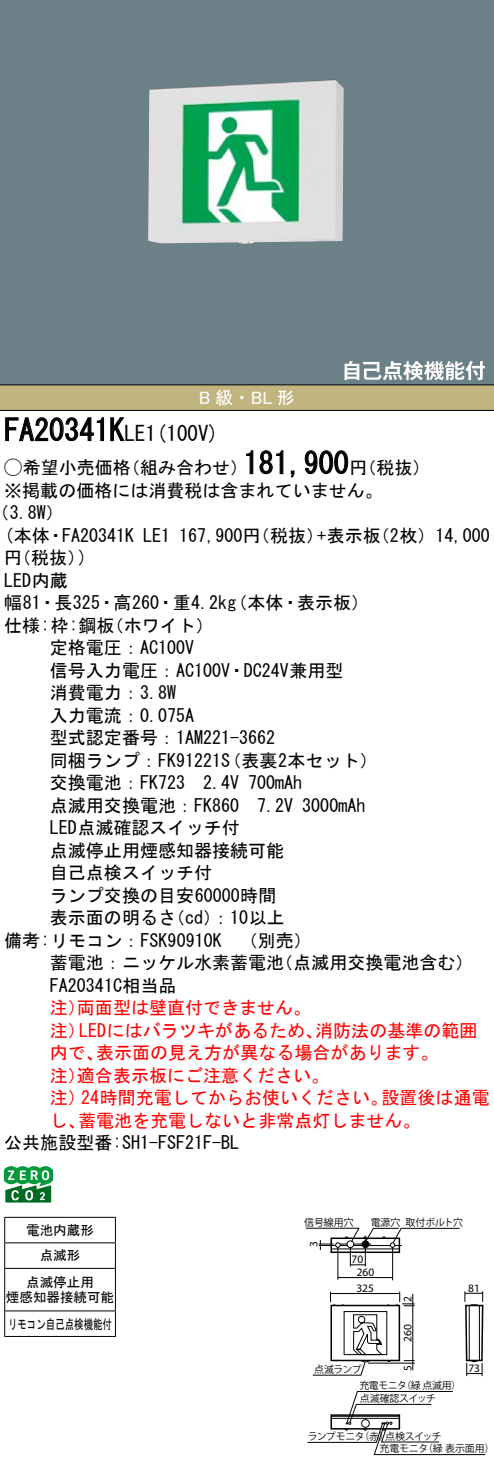
<style>
.page{position:relative;width:494px;height:1464px;background:#fff}
.page>*{position:absolute;margin:0;border:0;box-sizing:border-box;transform-origin:0 0}
.t1{font:30px "MS Gothic";color:#000}
.t2{font:21px "MS Gothic";color:#000}
.t3{font:18px/22.5px "MS Gothic";color:#000}
.t4{font:18px/22.5px "MS Gothic";color:#f00}
.t5{font:18px "MS P Gothic";color:#fff}
.t6{font:13.5px/25.5px "MS Gothic";color:#000;text-align:center}
.t7{font:13.5px "MS Gothic";color:#000;scale:.7 1}
.t8{font:11.4px "Helvetica LT Std";color:#000}
.t9{font:9.9px "Gothic BBB Pro Medium 90 msp RKSJ H";letter-spacing:-.01em;color:#000}
.t10{font:9.9px "Gothic BBB Pro Medium 90 msp RKSJ H";letter-spacing:-.04em;color:#000}
.s1{font-size:30px}
.s2{font-family:"Ford Classification 1"}
</style>
<div class="page">
<div style="left:0;top:0;width:493px;height:359px;background:#6c8087"></div>
<img style="left:148px;top:80px;width:195px;height:164px">
<div style="left:0;top:359px;width:493px;height:25px;background:#6c8087"></div>
<svg style="left:344px;top:361px;width:140px;height:19px"></svg>
<div style="left:0;top:385px;width:493px;height:25px;background:#c0b47f"></div>
<hr style="left:0;top:384px;width:493px;height:1px;background:#000">
<hr style="left:0;top:410px;width:493px;height:1px;background:#000">
<svg style="left:5px;top:417px;width:99px;height:24px"></svg>
<svg style="left:110px;top:417px;width:15px;height:24px"></svg>
<svg style="left:246px;top:450px;width:7px;height:24px"></svg>
<svg style="left:259px;top:450px;width:24px;height:24px"></svg>
<svg style="left:290px;top:470px;width:5px;height:7px"></svg>
<svg style="left:304px;top:450px;width:44px;height:24px"></svg>
<svg style="left:4px;top:1166px;width:48px;height:36px"></svg>
<svg style="left:42px;top:1170px;width:7px;height:10px"></svg>
<hr style="left:4px;top:1216px;width:112px;height:1px;background:#000">
<hr style="left:4px;top:1242px;width:112px;height:1px;background:#000">
<svg style="left:4px;top:1217px;width:1px;height:50px"></svg>
<svg style="left:115px;top:1217px;width:1px;height:50px"></svg>
<hr style="left:4px;top:1267px;width:112px;height:1px;background:#000">
<hr style="left:4px;top:1268px;width:1px;height:42px;background:#000">
<hr style="left:115px;top:1268px;width:1px;height:42px;background:#000">
<hr style="left:4px;top:1310px;width:112px;height:1px;background:#000">
<svg style="left:4px;top:1311px;width:1px;height:24px"></svg>
<svg style="left:115px;top:1311px;width:1px;height:24px"></svg>
<hr style="left:4px;top:1335px;width:112px;height:1px;background:#000">
<svg style="left:305px;top:1227px;width:180px;height:228px"></svg>
<p class="t5" style="left:199px;top:388px;width:97px">B級・ BL 形</p>
<p class="t2" style="left:109px;top:423px;width:111px"><span class="s1">K</span>LE (1 100 (V</p>
<h1 class="t1" style="left:4px;top:415px;width:107px">FA20341</h1>
<h1 class="t1" style="left:243px;top:448px;width:106px">181,900</h1>
<p class="t3" style="left:4px;top:456px;width:128px"><span class="s2">A</span>希望小売価格</p>
<p class="t3" style="left:4px;top:479px;width:379px">※掲載の価格には消費税は含まれていません。</p>
<p class="t3" style="left:-8px;top:501px;width:73px">（3.8 (W</p>
<p class="t3" style="left:122px;top:456px;width:127px">（組み合わせ）</p>
<p class="t3" style="left:349px;top:456px;width:82px">（円税抜(</p>
<p class="t3" style="left:4px;top:524px;width:47px">(本体</p>
<p class="t3" style="left:62px;top:524px;width:74px">FA20341K</p>
<p class="t3" style="left:47px;top:524px;width:19px">・</p>
<p class="t3" style="left:4px;top:546px;width:82px">（円税抜(<br>LED内蔵</p>
<p class="t3" style="left:79px;top:546px;width:10px">(</p>
<p class="t3" style="left:143px;top:524px;width:28px">LE1</p>
<p class="t3" style="left:317px;top:524px;width:65px">+表示板</p>
<p class="t3" style="left:179px;top:524px;width:146px">167,900 （円税抜）</p>
<p class="t3" style="left:371px;top:524px;width:119px">（枚2 (14,000</p>
<p class="t3" style="left:106px;top:591px;width:132px;text-indent:-101px">幅81・長325・高260・重4.2kg（ホワイト(</p>
<p class="t3" style="left:229px;top:591px;width:141px">（本体・表示板(</p>
<p class="t3" style="left:4px;top:614px;width:112px">仕様枠: :鋼板</p>
<p class="t3" style="left:50px;top:636px;width:146px">定格電圧：AC100V</p>
<p class="t3" style="left:50px;top:659px;width:295px">信号入力電圧：AC100 ・V DC24V兼用型</p>
<p class="t3" style="left:50px;top:681px;width:128px">消費電力：3.8W</p>
<p class="t3" style="left:50px;top:704px;width:146px">入力電流：0.075A</p>
<p class="t3" style="left:50px;top:726px;width:227px">型式認定番号：1AM221-3662</p>
<p class="t3" style="left:50px;top:749px;width:329px">同梱ランプ：FK91221（S 表裏2本セット(</p>
<p class="t3" style="left:248px;top:771px;width:55px">700mAh</p>
<p class="t3" style="left:50px;top:771px;width:191px">交換電池：FK723　2.4V</p>
<p class="t3" style="left:50px;top:794px;width:245px">点滅用交換電池：FK860　7.2V</p>
<p class="t3" style="left:50px;top:816px;width:191px">LED点滅確認スイッチ付</p>
<p class="t3" style="left:50px;top:839px;width:236px">点滅停止用煙感知器接続可能</p>
<p class="t3" style="left:50px;top:861px;width:164px">自己点検スイッチ付</p>
<p class="t3" style="left:50px;top:884px;width:228px">ランプ交換の目安60000時間</p>
<p class="t3" style="left:212px;top:906px;width:74px">：10以上</p>
<p class="t3" style="left:50px;top:906px;width:128px">表示面の明るさ</p>
<p class="t3" style="left:167px;top:906px;width:55px">（cd）</p>
<p class="t3" style="left:302px;top:794px;width:64px">3000mAh</p>
<p class="t3" style="left:4px;top:929px;width:219px">備考:リモコン：FSK90910K</p>
<p class="t3" style="left:230px;top:929px;width:82px">　（別売(</p>
<p class="t3" style="left:275px;top:951px;width:199px">（点滅用交換電池含む(</p>
<p class="t3" style="left:50px;top:951px;width:236px">蓄電池：ニッケル水素蓄電池<br>FA20341C相当品</p>
<p class="t4" style="left:77px;top:996px;width:236px">両面型は壁直付できません。</p>
<p class="t4" style="left:50px;top:996px;width:37px">注）</p>
<p class="t4" style="left:79px;top:1019px;width:245px">LEDにはバラツキがあるため、</p>
<p class="t4" style="left:315px;top:1019px;width:163px">消防法の基準の範囲</p>
<p class="t4" style="left:50px;top:1019px;width:37px">注）</p>
<p class="t4" style="left:96px;top:1041px;width:344px">表示面の見え方が異なる場合があります。</p>
<p class="t4" style="left:77px;top:1041px;width:254px;text-indent:-27px">内で、<br>適合表示板にご注意ください。</p>
<p class="t4" style="left:50px;top:1064px;width:37px">注）</p>
<p class="t4" style="left:381px;top:1086px;width:110px">設置後は通電</p>
<p class="t4" style="left:81px;top:1086px;width:308px">24時間充電してからお使いください。</p>
<p class="t4" style="left:78px;top:1086px;width:344px;text-indent:-28px">注）<br>蓄電池を充電しないと非常点灯しません。</p>
<p class="t4" style="left:50px;top:1109px;width:37px">し、</p>
<p class="t3" style="left:4px;top:1131px;width:236px">公共施設型番:SH1-FSF21 -F BL</p>
<p class="t6" style="left:26px;top:1217px;width:69px">電池内蔵形点滅形</p>
<p class="t6" style="left:6px;top:1275px;width:109px;line-height:14.1px">点滅停止用<br>煙感知器接続可能</p>
<p class="t7" style="left:8px;top:1316px;width:150px">リモコン自己点検機能付</p>
<p class="t9" style="left:304px;top:1216px;width:51px">信号線用穴</p>
<p class="t8" style="left:306px;top:1247px;width:7px;rotate:-90deg">3</p>
<p class="t8" style="left:351px;top:1251px;width:13px">70</p>
<p class="t9" style="left:405px;top:1216px;width:59px">取付ボルト穴</p>
<p class="t9" style="left:370px;top:1216px;width:31px">電源穴</p>
<p class="t8" style="left:356px;top:1265px;width:19px">260</p>
<p class="t8" style="left:356px;top:1281px;width:19px">325</p>
<p class="t9" style="left:314px;top:1363px;width:49px">点滅ランプ</p>
<p class="t8" style="left:400px;top:1301px;width:7px;rotate:-90deg">2</p>
<p class="t8" style="left:400px;top:1341px;width:19px;rotate:-90deg">260</p>
<p class="t8" style="left:467px;top:1280px;width:13px">81</p>
<p class="t8" style="left:400px;top:1370px;width:7px;rotate:-90deg">5</p>
<p class="t8" style="left:468px;top:1361px;width:13px">73</p>
<p class="t9" style="left:359px;top:1379px;width:49px">充電モニタ</p>
<p class="t9" style="left:401px;top:1379px;width:61px">（緑点滅用(</p>
<p class="t10" style="left:359px;top:1392px;width:78px">点滅確認スイッチ</p>
<p class="t9" style="left:307px;top:1430px;width:59px">ランプモニタ</p>
<p class="t9" style="left:359px;top:1430px;width:31px">（赤）</p>
<p class="t9" style="left:385px;top:1430px;width:58px">点検スイッチ</p>
<p class="t9" style="left:379px;top:1442px;width:50px">充電モニタ</p>
<p class="t9" style="left:423px;top:1442px;width:73px">（緑表示面用(</p>
</div>
